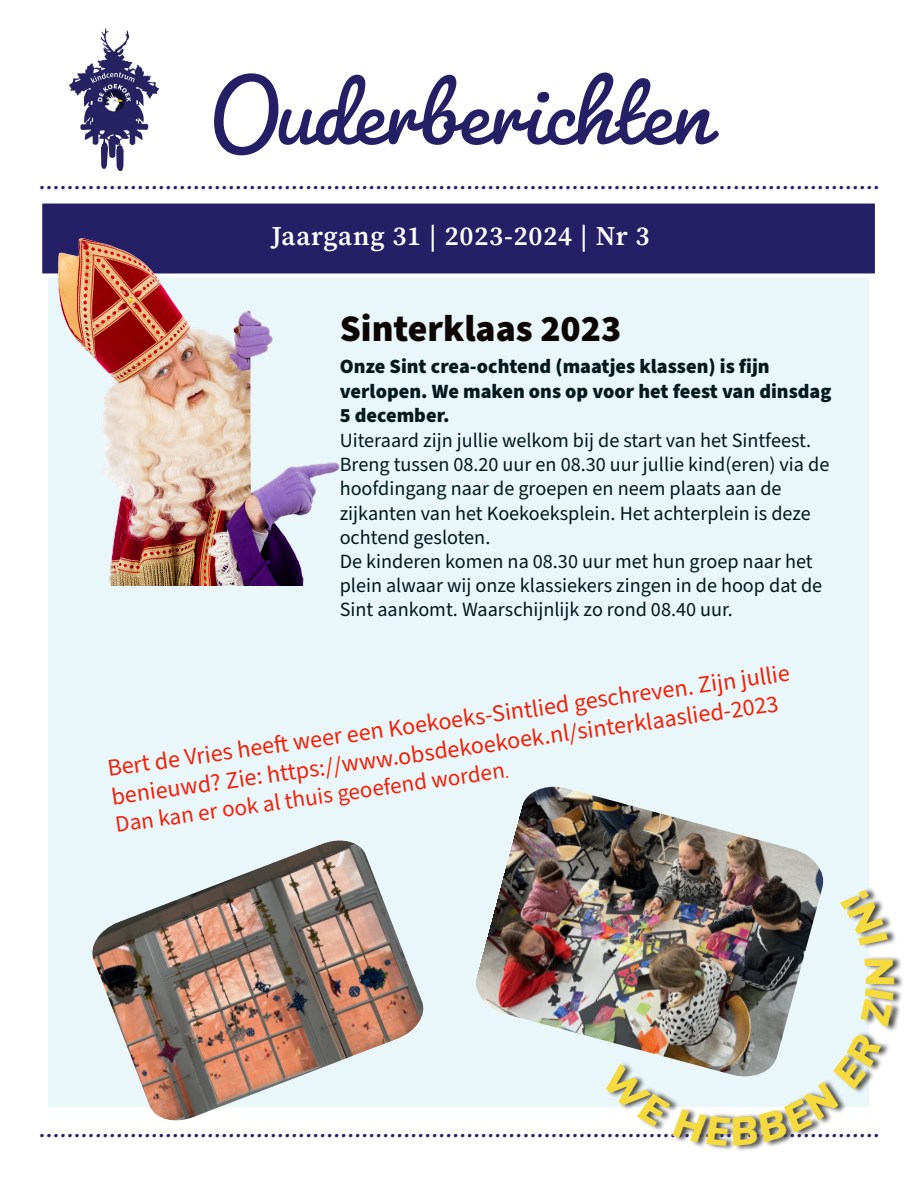
<style>
.page{position:relative;width:918px;height:1188px;background:#fff}
.page>*{position:absolute;margin:0;border:0;box-sizing:border-box;transform-origin:0 0}
.t1{font:106.05px "Pacifico";color:#251f66}
.t2{font:900 37.5px "Source Sans Pro";color:#0e0603}
.t3{font:italic 27px "Source Serif 4";color:#251f66}
.t4{font:600 27px "Source Serif 4";letter-spacing:.03em;color:#fff}
.t5{font:24.15px/29px "Source Sans Pro";color:#ef220b}
.t6{font:23.1px "Source Sans Pro";color:#ef220b}
.t7{font:900 20.25px/24.5px "Source Sans Pro";color:#021a1c}
.t8{font:20.1px/24.2px "Source Sans Pro";color:#021a1c}
.s1{font-family:"Adobe Arabic"}
</style>
<div class="page">
<div style="left:49px;top:277px;width:819px;height:830px;background:#eaf7fa"></div>
<div style="left:40px;top:202px;width:837px;height:73px;background:#251f66"></div>
<div style="left:38px;top:200px;width:841px;height:77px;border:4px solid #fff"></div>
<img style="left:70px;top:28px;width:89px;height:143px">
<img style="left:92px;top:841px;width:332px;height:280px">
<img style="left:697px;top:821px;width:206px;height:330px">
<img style="left:476px;top:787px;width:350px;height:253px">
<img style="left:58px;top:239px;width:282px;height:347px">
<svg style="left:600px;top:1033px;width:281px;height:113px"></svg>
<svg style="left:860px;top:958px;width:34px;height:69px"></svg>
<svg style="left:840px;top:887px;width:48px;height:60px"></svg>
<h1 class="t1" style="left:207px;top:46px;width:506px">Ouderberichten</h1>
<h3 class="t3" style="left:39px;top:161px;width:844px">........................................................................................................................</h3>
<h3 class="t4" style="left:271px;top:218px;width:379px">Jaargang 31 | 2023-2024 | Nr 3</h3>
<h2 class="t2" style="left:340px;top:303px;width:283px">Sinterklaas 2023</h2>
<p class="t7" style="left:340px;top:355px;width:493px">Onze Sint crea-ochtend (maatjes klassen) is fijn verlopen. We maken ons op voor het feest van dinsdag<br>5 december.</p>
<p class="t8" style="left:340px;top:429px;width:491px">Uiteraard zijn jullie welkom bij de start van het Sintfeest.<br>Breng tussen 08.20 uur en 08.30 uur jullie kind(eren) via de hoofdingang naar de groepen en neem plaats aan de zijkanten van het Koekoeksplein. Het achterplein is deze ochtend gesloten.<br>De kinderen komen na 08.30 uur met hun groep naar het plein alwaar wij onze klassiekers zingen in de hoop dat de Sint aankomt. Waarschijnlijk zo rond 08.40 uur.</p>
<p class="t5" style="left:106px;top:755px;width:690px;rotate:-8deg">Bert de Vries heeft weer een Koekoeks-Sintlied geschreven. Zijn jullie benieuwd? Zie: https://www.obsdekoekoek.nl/sinterklaaslied-2023</p>
<p class="t6" style="left:113px;top:809px;width:398px;rotate:-8deg">Dan kan er ook al thuis geoefend worden<span class="s1">.</span></p>
<h3 class="t3" style="left:39px;top:1110px;width:844px">........................................................................................................................</h3>
</div>
